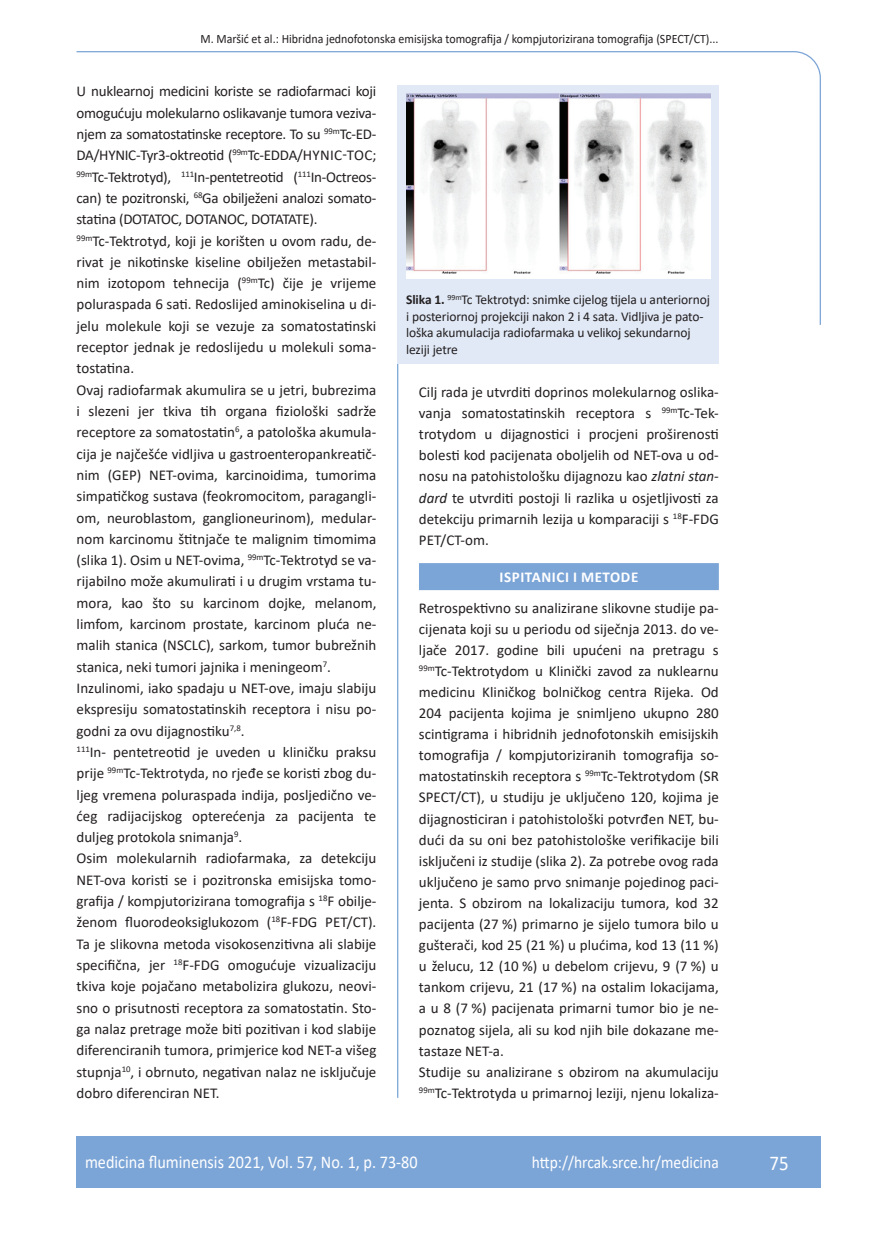
<style>
.page{position:relative;width:872px;height:1234px;background:#fff}
.page>*{position:absolute;margin:0;border:0;box-sizing:border-box;transform-origin:0 0}
.t1{font:21px "Calibri";color:#fff;scale:.9 1}
.t2{font:18px "Calibri";color:#fff;scale:.9 1}
.t3{font:17.25px "Calibri";color:#fff;scale:.9 1}
.osnovni_tekst{font:15px/21.3px "Calibri";color:#231f20;text-align:justify}
.naslov_ruler{font:700 15px "Calibri";letter-spacing:.04em;color:#fff}
.potpis_slika{font:13.5px/16.5px "Calibri";letter-spacing:-.01em;color:#231f20}
.glava{font:12.75px "Calibri";color:#231f20;scale:.94 1}
.s1{font-weight:700}
.s2{font-style:italic}
</style>
<div class="page">
<svg style="left:76px;top:51px;width:745px;height:275px"></svg>
<hr style="left:397px;top:363px;width:1px;height:734px;background:#7ca5d7">
<div style="left:77px;top:1135px;width:744px;height:51px;background:#7ca5d7"></div>
<div style="left:419px;top:563px;width:300px;height:27px;background:#7ca5d7"></div>
<div style="left:398px;top:85px;width:321px;height:278px;background:#e1e9f6"></div>
<div style="left:406px;top:94px;width:304px;height:185px;background:#fff"></div>
<img style="left:406px;top:94px;width:304px;height:180px">
<p class="glava" style="left:200px;top:29px;width:553px">M. Maršić et al.: Hibridna jednofotonska emisijska tomografija / kompjutorizirana tomografija (SPECT/CT)...</p>
<p class="osnovni_tekst" style="left:77px;top:80px;width:301px">U nuklearnoj medicini koriste se radiofarmaci koji omogućuju molekularno oslikavanje tumora veziva&shy;njem za somatostatinske receptore. To su <sup>99m</sup>Tc-ED-DA/HYNIC-Tyr3-oktreotid (<sup>99m</sup>Tc-EDDA/HYNIC-TOC; <sup>99m</sup>Tc-Tektrotyd), <sup>111</sup>In-pentetreotid (<sup>111</sup>In-Octreos&shy;can) te pozitronski, <sup>68</sup>Ga obilježeni analozi somato&shy;statina (DOTATOC, DOTANOC, DOTATATE).</p>
<p class="osnovni_tekst" style="left:77px;top:229px;width:301px"><sup>99m</sup>Tc-Tektrotyd, koji je korišten u ovom radu, de&shy;rivat je nikotinske kiseline obilježen metastabil&shy;nim izotopom tehnecija (<sup>99m</sup>Tc) čije je vrijeme poluraspada 6 sati. Redoslijed aminokiselina u di&shy;jelu molekule koji se vezuje za somatostatinski receptor jednak je redoslijedu u molekuli soma&shy;tostatina.</p>
<p class="osnovni_tekst" style="left:77px;top:378px;width:301px">Ovaj radiofarmak akumulira se u jetri, bubrezima i slezeni jer tkiva tih organa fiziološki sadrže receptore za somatostatin<sup>6</sup>, a patološka akumula&shy;cija je najčešće vidljiva u gastroenteropankreatič&shy;nim (GEP) NET-ovima, karcinoidima, tumorima simpatičkog sustava (feokromocitom, paragangli&shy;om, neuroblastom, ganglioneurinom), medular&shy;nom karcinomu štitnjače te malignim timomima (slika 1). Osim u NET-ovima, <sup>99m</sup>Tc-Tektrotyd se va&shy;rijabilno može akumulirati i u drugim vrstama tu&shy;mora, kao što su karcinom dojke, melanom, limfom, karcinom prostate, karcinom pluća ne&shy;malih stanica (NSCLC), sarkom, tumor bubrežnih stanica, neki tumori jajnika i meningeom<sup>7</sup>.</p>
<p class="osnovni_tekst" style="left:77px;top:676px;width:301px">Inzulinomi, iako spadaju u NET-ove, imaju slabiju ekspresiju somatostatinskih receptora i nisu po&shy;godni za ovu dijagnostiku<sup>7,8</sup>.</p>
<p class="osnovni_tekst" style="left:77px;top:740px;width:301px"><sup>111</sup>In- pentetreotid je uveden u kliničku praksu prije <sup>99m</sup>Tc-Tektrotyda, no rjeđe se koristi zbog du&shy;ljeg vremena poluraspada indija, posljedično ve&shy;ćeg radijacijskog opterećenja za pacijenta te duljeg protokola snimanja<sup>9</sup>.</p>
<p class="osnovni_tekst" style="left:77px;top:847px;width:301px">Osim molekularnih radiofarmaka, za detekciju NET-ova koristi se i pozitronska emisijska tomo&shy;grafija / kompjutorizirana tomografija s <sup>18</sup>F obilje&shy;ženom fluorodeoksiglukozom (<sup>18</sup>F-FDG PET/CT).<br>Ta je slikovna metoda visokosenzitivna ali slabije specifična, jer <sup>18</sup>F-FDG omogućuje vizualizaciju tkiva koje pojačano metabolizira glukozu, neovi&shy;sno o prisutnosti receptora za somatostatin. Sto&shy;ga nalaz pretrage može biti pozitivan i kod slabije diferenciranih tumora, primjerice kod NET-a višeg stupnja<sup>10</sup>, i obrnuto, negativan nalaz ne isključuje dobro diferenciran NET.</p>
<p class="potpis_slika" style="left:406px;top:291px;width:305px"><span class="s1">Slika 1.</span> <sup>99m</sup>Tc Tektrotyd: snimke cijelog tijela u anteriornoj i posteriornoj projekciji nakon 2 i 4 sata. Vidljiva je pato&shy;loška akumulacija radiofarmaka u velikoj sekundarnoj leziji jetre</p>
<p class="osnovni_tekst" style="left:419px;top:381px;width:301px">Cilj rada je utvrditi doprinos molekularnog oslika&shy;vanja somatostatinskih receptora s <sup>99m</sup>Tc-Tek&shy;trotydom u dijagnostici i procjeni proširenosti bolesti kod pacijenata oboljelih od NET-ova u od&shy;nosu na patohistološku dijagnozu kao <span class="s2">zlatni stan&shy;dard</span> te utvrditi postoji li razlika u osjetljivosti za detekciju primarnih lezija u komparaciji s <sup>18</sup>F-FDG PET/CT-om.</p>
<p class="naslov_ruler" style="left:499px;top:566px;width:140px">ISPITANICI I METODE</p>
<p class="osnovni_tekst" style="left:419px;top:596px;width:301px">Retrospektivno su analizirane slikovne studije pa&shy;cijenata koji su u periodu od siječnja 2013. do ve&shy;ljače 2017. godine bili upućeni na pretragu s <sup>99m</sup>Tc-Tektrotydom u Klinički zavod za nuklearnu medicinu Kliničkog bolničkog centra Rijeka. Od 204 pacijenta kojima je snimljeno ukupno 280 scintigrama i hibridnih jednofotonskih emisijskih tomografija / kompjutoriziranih tomografija so&shy;matostatinskih receptora s <sup>99m</sup>Tc-Tektrotydom (SR SPECT/CT), u studiju je uključeno 120, kojima je dijagnosticiran i patohistološki potvrđen NET, bu&shy;dući da su oni bez patohistološke verifikacije bili isključeni iz studije (slika 2). Za potrebe ovog rada uključeno je samo prvo snimanje pojedinog paci&shy;jenta. S obzirom na lokalizaciju tumora, kod 32 pacijenta (27 %) primarno je sijelo tumora bilo u gušterači, kod 25 (21 %) u plućima, kod 13 (11 %) u želucu, 12 (10 %) u debelom crijevu, 9 (7 %) u tankom crijevu, 21 (17 %) na ostalim lokacijama, a u 8 (7 %) pacijenata primarni tumor bio je ne&shy;poznatog sijela, ali su kod njih bile dokazane me&shy;tastaze NET-a.</p>
<p class="osnovni_tekst" style="left:419px;top:1060px;width:301px">Studije su analizirane s obzirom na akumulaciju<br><sup>99m</sup>Tc-Tektrotyda u primarnoj leziji, njenu lokaliza-</p>
<p class="t2" style="left:85px;top:1149px;width:371px">medicina fluminensis 2021, Vol. 57, No. 1, p. 73-80</p>
<p class="t3" style="left:532px;top:1150px;width:209px">http://hrcak.srce.hr/medicina</p>
<p class="t1" style="left:769px;top:1147px;width:23px">75</p>
</div>
